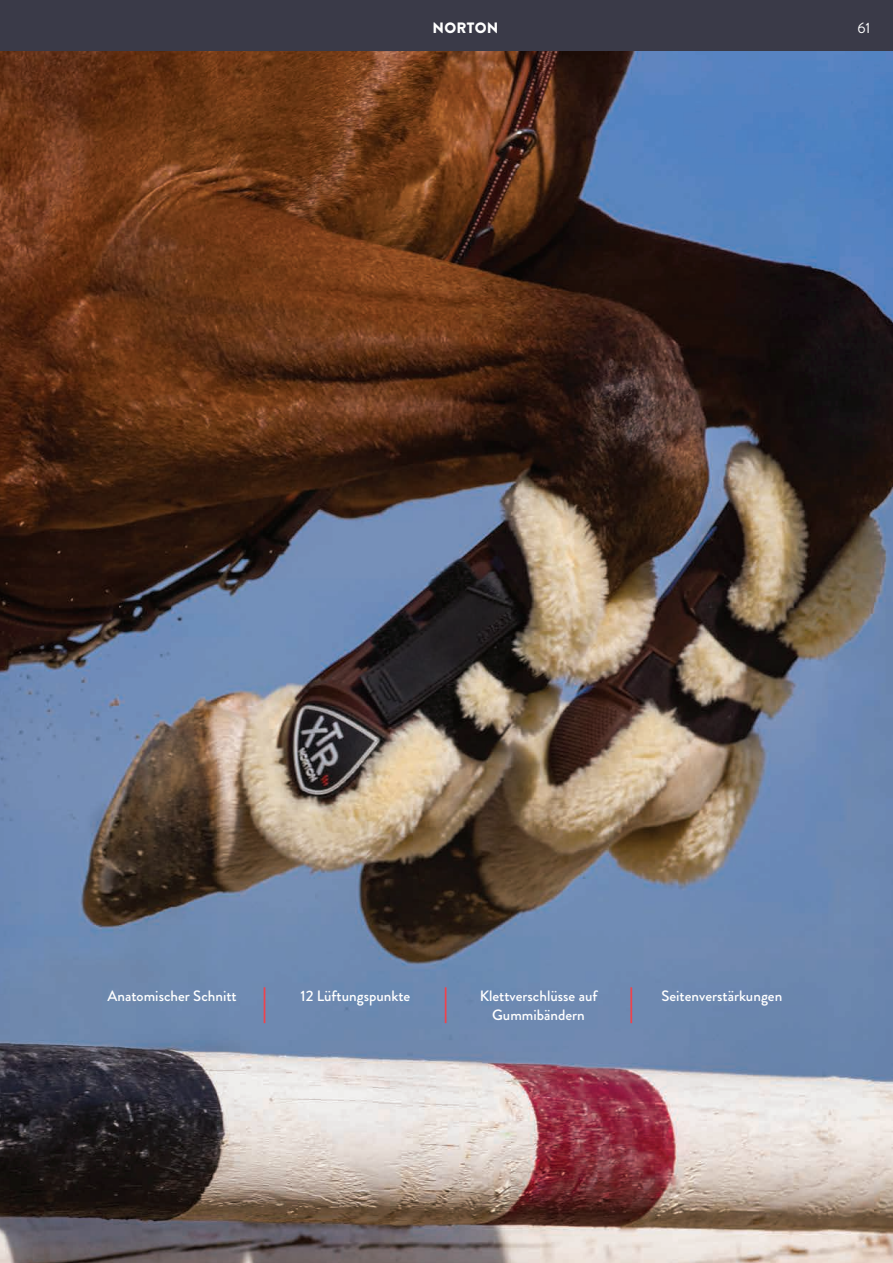
<style>
.page{position:relative;width:893px;height:1263px;background:#fff}
.page>*{position:absolute;margin:0;border:0;box-sizing:border-box;transform-origin:0 0}
.t1{font:500 15px/19.2px "Brandon Grotesque";color:#fff;text-align:center}
.t2{font:900 15px "Brandon Grotesque";letter-spacing:.02em;color:#fff}
.t3{font:15px "Brandon Grotesque";color:#fff}
</style>
<div class="page">
<div style="left:0;top:0;width:893px;height:51px;background:#3a3a48"></div>
<img style="left:0;top:51px;width:893px;height:1212px">
<hr style="left:264px;top:987px;width:1px;height:36px;background:#ee434d">
<hr style="left:445px;top:987px;width:1px;height:36px;background:#ee434d">
<hr style="left:630px;top:987px;width:2px;height:36px;background:#ee434d">
<p class="t2" style="left:433px;top:17px;width:67px">NORTON</p>
<p class="t3" style="left:857px;top:17px;width:14px">61</p>
<p class="t1" style="left:108px;top:986px;width:131px">Anatomischer Schnitt</p>
<p class="t1" style="left:301px;top:986px;width:111px">12 Lüftungspunkte</p>
<p class="t1" style="left:480px;top:986px;width:119px">Klettverschlüsse auf<br>Gummibändern</p>
<p class="t1" style="left:661px;top:986px;width:122px">Seitenverstärkungen</p>
</div>
